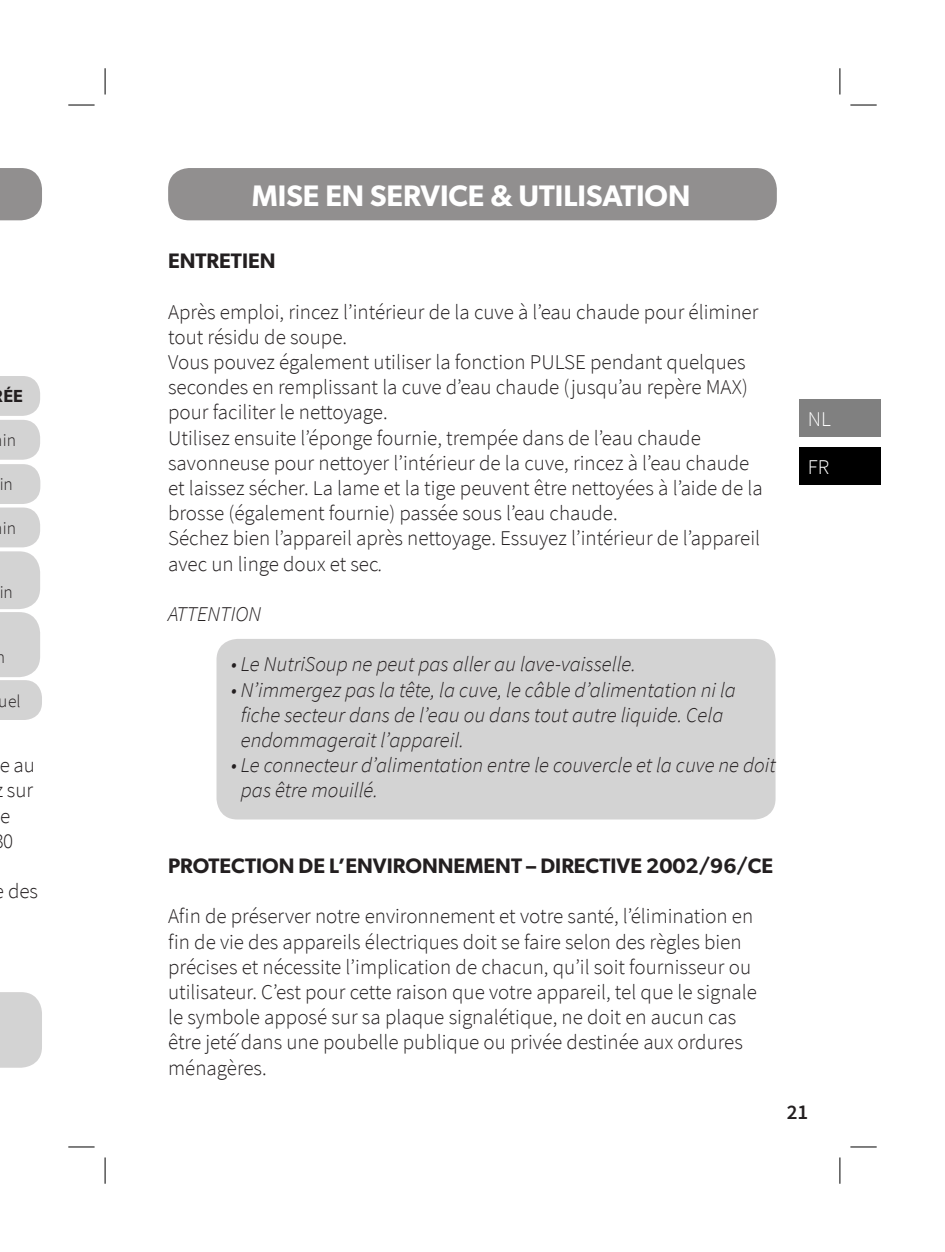
<style>
.page{position:relative;width:945px;height:1252px;background:#fff}
.page>*{position:absolute;margin:0;border:0;box-sizing:border-box;transform-origin:0 0}
.t1{font:600 29.75px "Gibson";color:#fff}
.t2{font:300 21px/25.2px "Source Sans Pro";color:#231f20}
.t3{font:italic 300 21px/25.2px "Source Sans Pro";color:#231f20}
.t4{font:600 21px "Gibson";color:#231f20}
.t5{font:300 21px "Source Sans Pro";color:#fff}
.t6{font:600 21px "Source Sans Pro";color:#231f20}
.t7{font:300 17.5px "Source Sans Pro";color:#231f20}
.t8{font:600 17.5px "Gibson";color:#231f20}
.s1{font-style:italic}
</style>
<div class="page">
<div style="left:798px;top:399px;width:82px;height:38px;background:#808080"></div>
<div style="left:798px;top:447px;width:82px;height:38px;background:#000"></div>
<div style="left:168px;top:168px;width:608px;height:52px;background:#918f8f;border-radius:21px"></div>
<svg style="left:0;top:168px;width:42px;height:52px;background:#999797"></svg>
<svg style="left:0;top:992px;width:42px;height:76px;background:#d5d5d5"></svg>
<div style="left:216px;top:639px;width:559px;height:180px;background:#d3d3d3;border-radius:21px"></div>
<svg style="left:0;top:376px;width:42px;height:344px;background:#d9d9d9"></svg>
<svg style="left:68px;top:105px;width:26px;height:1px"></svg>
<svg style="left:850px;top:105px;width:26px;height:1px"></svg>
<svg style="left:68px;top:1146px;width:26px;height:1px"></svg>
<svg style="left:850px;top:1146px;width:26px;height:1px"></svg>
<svg style="left:105px;top:68px;width:1px;height:27px"></svg>
<svg style="left:105px;top:1157px;width:1px;height:26px"></svg>
<svg style="left:839px;top:68px;width:1px;height:27px"></svg>
<svg style="left:839px;top:1157px;width:1px;height:26px"></svg>
<p class="t8" style="left:3px;top:386px;width:21px">ÉE</p>
<p class="t7" style="left:3px;top:429px;width:15px">in</p>
<p class="t7" style="left:-1px;top:473px;width:15px">in</p>
<p class="t7" style="left:3px;top:517px;width:15px">in</p>
<p class="t7" style="left:-1px;top:582px;width:15px">in</p>
<p class="t7" style="left:-1px;top:690px;width:23px">uel</p>
<p class="t2" style="left:-1px;top:753px;width:37px">e au</p>
<p class="t2" style="left:7px;top:778px;width:28px">sur</p>
<p class="t2" style="left:0;top:803px;width:12px">e</p>
<p class="t2" style="left:3px;top:828px;width:12px">0</p>
<p class="t2" style="left:8px;top:879px;width:32px">des</p>
<h1 class="t1" style="left:252px;top:178px;width:440px">MISE EN SERVICE &amp; UTILISATION</h1>
<p class="t4" style="left:168px;top:248px;width:109px">ENTRETIEN</p>
<p class="t2" style="left:168px;top:299px;width:596px">Après emploi, rincez l’intérieur de la cuve à l’eau chaude pour éliminer tout résidu de soupe.<br>Vous pouvez également utiliser la fonction PULSE pendant quelques secondes en remplissant la cuve d’eau chaude (jusqu’au repère MAX) pour faciliter le nettoyage.<br>Utilisez ensuite l’éponge fournie, trempée dans de l’eau chaude savonneuse pour nettoyer l’intérieur de la cuve, rincez à l’eau chaude et laissez sécher. La lame et la tige peuvent être nettoyées à l’aide de la brosse (également fournie) passée sous l’eau chaude.<br>Séchez bien l’appareil après nettoyage. Essuyez l’intérieur de l’appareil avec un linge doux et sec<span class="s1">.</span></p>
<p class="t3" style="left:168px;top:601px;width:94px">ATTENTION</p>
<p class="t3" style="left:231px;top:652px;width:406px">• Le NutriSoup ne peut pas aller au lave-vaisselle.</p>
<p class="t3" style="left:241px;top:677px;width:496px;text-indent:-10px">• N’immergez pas la tête, la cuve, le câble d’alimentation ni la fiche secteur dans de l’eau ou dans tout autre liquide. Cela endommagerait l’appareil.</p>
<p class="t3" style="left:241px;top:752px;width:536px;text-indent:-10px">• Le connecteur d’alimentation entre le couvercle et la cuve ne doit pas être mouillé.</p>
<p class="t5" style="left:807px;top:406px;width:25px">NL</p>
<p class="t5" style="left:807px;top:454px;width:23px">FR</p>
<p class="t4" style="left:168px;top:853px;width:606px">PROTECTION DE L’ENVIRONNEMENT – DIRECTIVE 2002/96/CE</p>
<p class="t2" style="left:168px;top:904px;width:590px">Afin de préserver notre environnement et votre santé, l’élimination en fin de vie des appareils électriques doit se faire selon des règles bien précises et nécessite l’implication de chacun, qu’il soit fournisseur ou utilisateur. C’est pour cette raison que votre appareil, tel que le signale le symbole apposé sur sa plaque signalétique, ne doit en aucun cas être jeté́dans une poubelle publique ou privée destinée aux ordures ménagères.</p>
<p class="t6" style="left:786px;top:1098px;width:23px">21</p>
</div>
